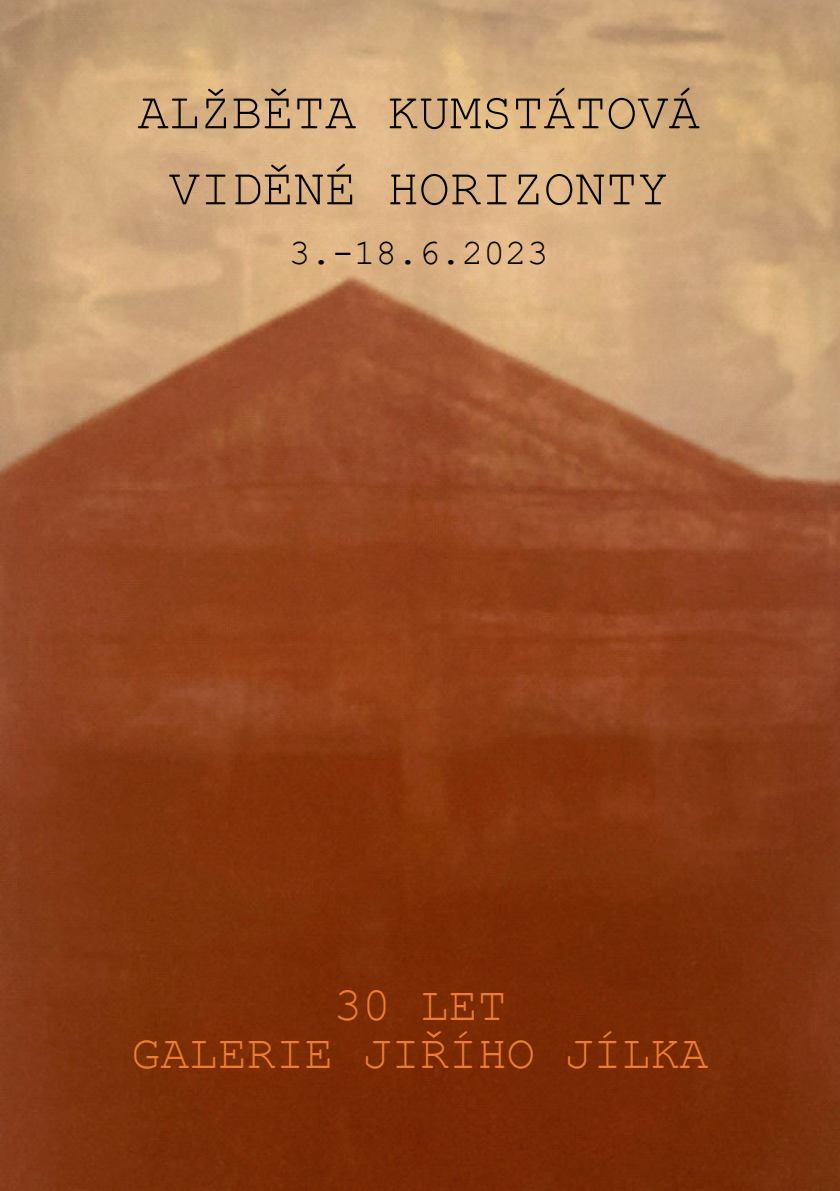
<style>
.page{position:relative;width:840px;height:1191px;background:#fff}
.page>*{position:absolute;margin:0;border:0;box-sizing:border-box;transform-origin:0 0}
.t1{font:52px/76px "Courier New";color:#000;text-align:center}
.t2{font:48px/48px "Courier New";color:#ed7d31;text-align:center}
.t3{font:36px "Courier New";color:#000}
</style>
<div class="page">
<img style="left:0;top:0;width:839px;height:1191px">
<p class="t1" style="left:137px;top:79px;width:563px">ALŽBĚTA KUMSTÁTOVÁ<br>VIDĚNÉ HORIZONTY</p>
<p class="t3" style="left:289px;top:242px;width:261px">3.-18.6.2023</p>
<p class="t2" style="left:131px;top:985px;width:578px">30 LET<br>GALERIE JIŘÍHO JÍLKA</p>
</div>
